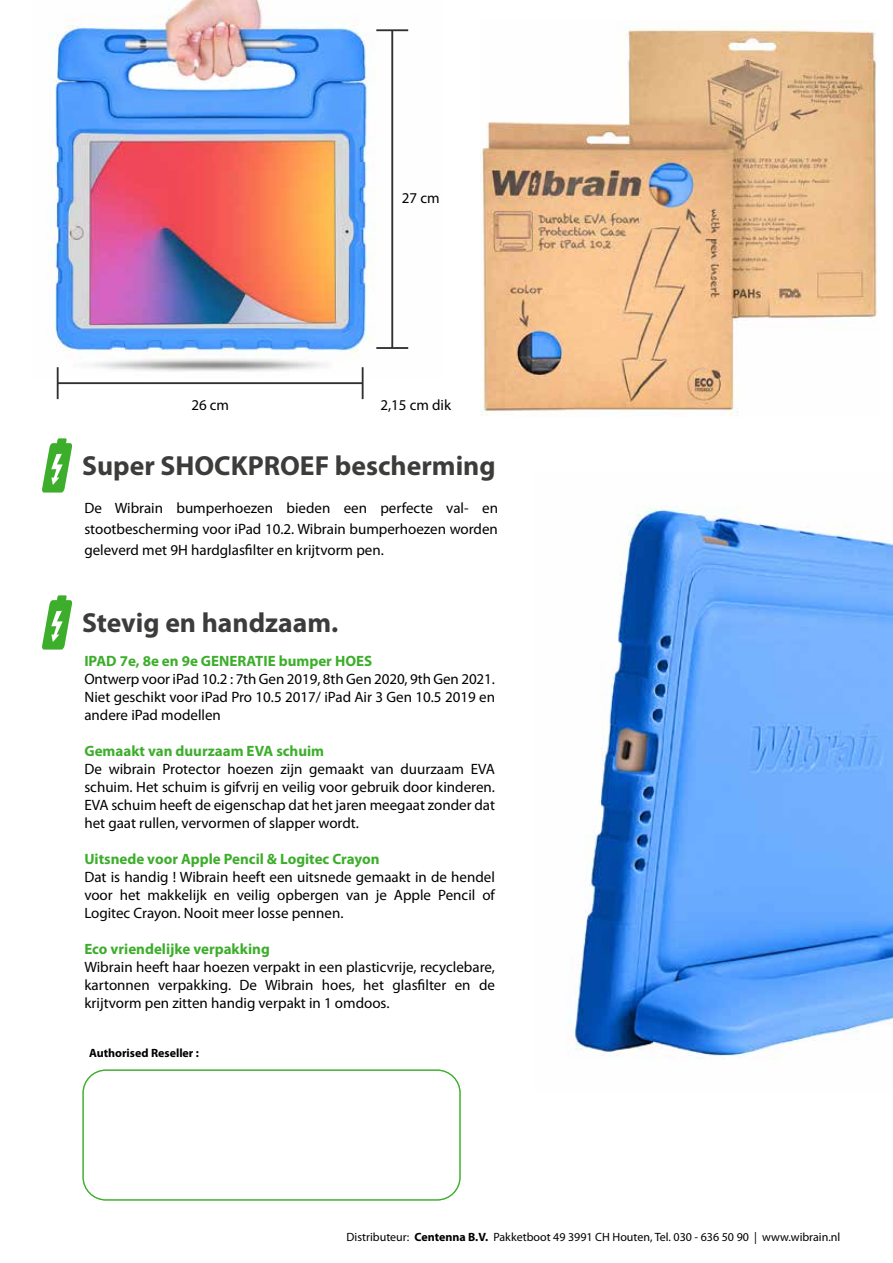
<style>
.page{position:relative;width:893px;height:1263px;background:#fff}
.page>*{position:absolute;margin:0;border:0;box-sizing:border-box;transform-origin:0 0}
.t1{font:700 27.6px "Myriad Pro";color:#3c3c3b}
.t2{font:15px/18px "Myriad Pro";color:#000;text-align:justify}
.t3{font:700 15px "Myriad Pro";color:#3dae2b}
.t4{font:12px "Myriad Pro";color:#000}
.t5{font:700 12px "Myriad Pro";color:#000}
.s1{font-weight:700}
</style>
<div class="page">
<svg style="left:42px;top:438px;width:31px;height:55px"></svg>
<svg style="left:42px;top:595px;width:31px;height:55px"></svg>
<img style="left:49px;top:0;width:360px;height:377px">
<img style="left:481px;top:21px;width:396px;height:395px">
<hr style="left:376px;top:29px;width:32px;height:2px;background:#303030">
<hr style="left:57px;top:367px;width:2px;height:32px;background:#303030">
<hr style="left:376px;top:347px;width:32px;height:2px;background:#303030">
<hr style="left:362px;top:367px;width:2px;height:32px;background:#303030">
<hr style="left:391px;top:30px;width:2px;height:318px;background:#303030">
<hr style="left:58px;top:382px;width:305px;height:2px;background:#303030">
<img style="left:569px;top:506px;width:324px;height:554px">
<div style="left:82px;top:1069px;width:379px;height:131px;border:1px solid #3dae2b;border-radius:23px"></div>
<p class="t2" style="left:402px;top:189px;width:39px">27 cm</p>
<p class="t2" style="left:191px;top:396px;width:39px">26 cm</p>
<p class="t2" style="left:380px;top:396px;width:72px">2,15 cm dik</p>
<h1 class="t1" style="left:82px;top:447px;width:415px">Super SHOCKPROEF bescherming</h1>
<p class="t2" style="left:84px;top:497px;width:415px;line-height:21px">De Wibrain bumperhoezen bieden een perfecte val- en stootbescherming voor iPad 10.2. Wibrain bumperhoezen worden geleverd met 9H hardglasfilter en krijtvorm pen.</p>
<h1 class="t1" style="left:82px;top:604px;width:258px">Stevig en handzaam.</h1>
<p class="t3" style="left:84px;top:651px;width:289px">IPAD 7e, 8e en 9e GENERATIE bumper HOES</p>
<p class="t2" style="left:84px;top:670px;width:412px">Ontwerp voor iPad 10.2 : 7th Gen 2019, 8th Gen 2020, 9th Gen 2021.<br>Niet geschikt voor iPad Pro 10.5 2017/ iPad Air 3 Gen 10.5 2019 en andere iPad modellen</p>
<p class="t3" style="left:84px;top:741px;width:241px">Gemaakt van duurzaam EVA schuim</p>
<p class="t2" style="left:84px;top:760px;width:412px">De wibrain Protector hoezen zijn gemaakt van duurzaam EVA schuim. Het schuim is gifvrij en veilig voor gebruik door kinderen.<br>EVA schuim heeft de eigenschap dat het jaren meegaat zonder dat het gaat rullen, vervormen of slapper wordt.</p>
<p class="t3" style="left:84px;top:849px;width:297px">Uitsnede voor Apple Pencil &amp; Logitec Crayon</p>
<p class="t2" style="left:84px;top:868px;width:412px">Dat is handig ! Wibrain heeft een uitsnede gemaakt in de hendel voor het makkelijk en veilig opbergen van je Apple Pencil of Logitec Crayon. Nooit meer losse pennen.</p>
<p class="t3" style="left:84px;top:939px;width:187px">Eco vriendelijke verpakking</p>
<p class="t2" style="left:84px;top:958px;width:412px">Wibrain heeft haar hoezen verpakt in een plasticvrije, recyclebare, kartonnen verpakking. De Wibrain hoes, het glasfilter en de krijtvorm pen zitten handig verpakt in 1 omdoos.</p>
<p class="t5" style="left:89px;top:1045px;width:112px">Authorised Reseller :</p>
<p class="t4" style="left:347px;top:1229px;width:495px">Distributeur: <span class="s1">Centenna B.V.</span> Pakketboot 49 3991 CH Houten, Tel. 030 - 636 50 90 | www.wibrain.nl</p>
</div>
